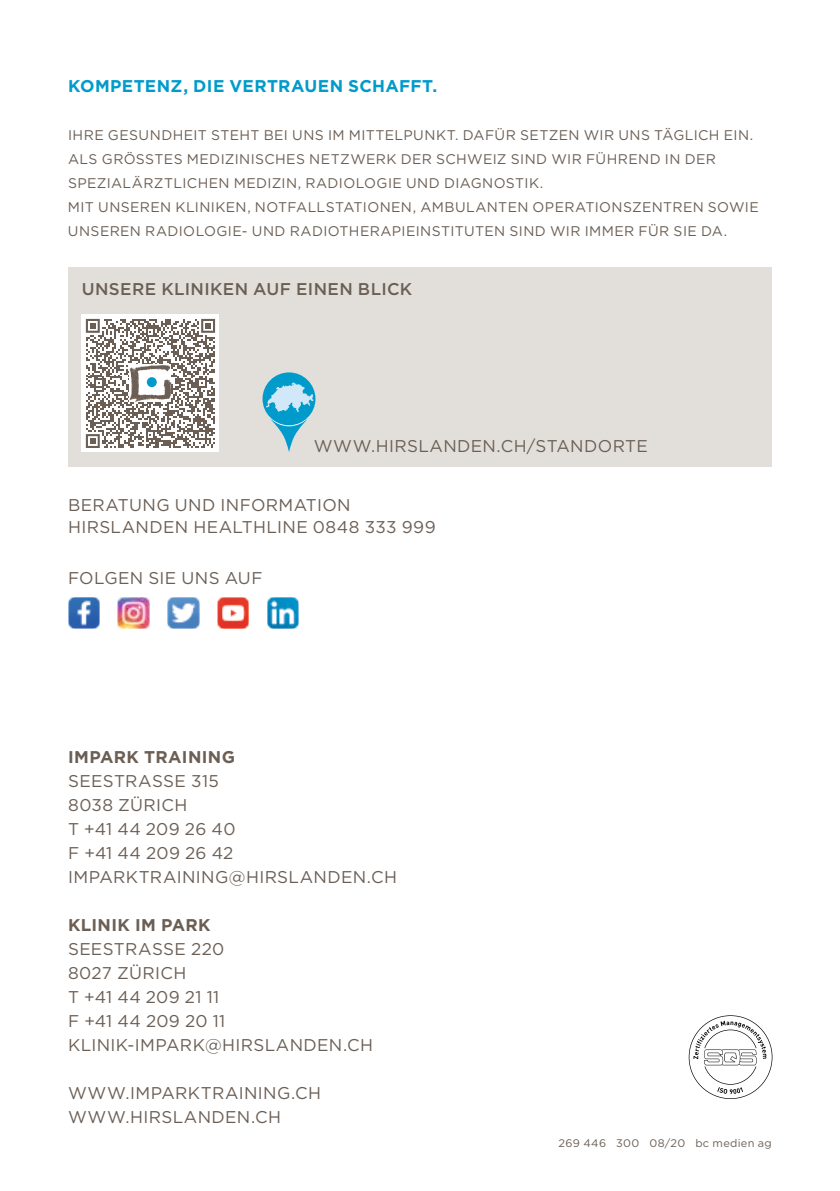
<style>
.page{position:relative;width:840px;height:1191px;background:#fff}
.page>*{position:absolute;margin:0;border:0;box-sizing:border-box;transform-origin:0 0}
.t1{font:17px/24px "Gotham";letter-spacing:.02em;color:#6b5f55}
.t2{font:700 17px "Gotham";color:#009bcb}
.t3{font:500 17px "Gotham";letter-spacing:.02em;color:#6b5f55}
.t4{font:700 17px "Gotham";color:#6b5f55}
.t5{font:14px/24px "Gotham";letter-spacing:.03em;color:#6b5f55}
.t6{font:11px "Gotham";letter-spacing:.03em;color:#6b5f55}
</style>
<div class="page">
<svg style="left:688px;top:1015px;width:84px;height:84px"></svg>
<img style="left:68px;top:597px;width:31px;height:31px">
<img style="left:118px;top:597px;width:31px;height:31px">
<img style="left:267px;top:597px;width:32px;height:31px">
<img style="left:217px;top:597px;width:32px;height:31px">
<img style="left:168px;top:597px;width:31px;height:31px">
<div style="left:68px;top:266px;width:703px;height:200px;background:#e2dfdb"></div>
<div style="left:82px;top:315px;width:137px;height:137px;background:#fff"></div>
<svg style="left:86px;top:319px;width:129px;height:129px"></svg>
<div style="left:147px;top:377px;width:10px;height:10px;background:#009bcb;border-radius:50%"></div>
<svg style="left:262px;top:372px;width:53px;height:53px"></svg>
<svg style="left:264px;top:374px;width:50px;height:78px"></svg>
<p class="t2" style="left:68px;top:75px;width:26px">KOMPETENZ</p>
<p class="t2" style="left:183px;top:75px;width:21px">, DIE</p>
<p class="t2" style="left:229px;top:75px;width:14px">VERTRAUEN</p>
<p class="t2" style="left:348px;top:75px;width:14px">SCHAF</p>
<p class="t2" style="left:410px;top:75px;width:28px">FT .</p>
<p class="t5" style="left:68px;top:123px;width:686px">IH RE GESU NDH EIT STEHT BEI U NS IM M ITTELPU NKT. DAFÜ R SETZEN WIR U NS TÄGLICH EIN.<br>ALS GRÖSSTES MEDIZINISCH ES N ETZWERK DER SCHWEIZ SIND WIR FÜH</p>
<p class="t5" style="left:617px;top:147px;width:99px">REND IN DER</p>
<p class="t5" style="left:68px;top:171px;width:692px">SPEZIALÄRZTLICH EN M EDIZIN, RADIOLOGIE U ND DIAGNOSTIK.<br>M IT U NSEREN KLINIKEN, NOTFALLSTATIONEN, AMBU LANTEN OPERATIONSZENTREN SOWIE<br>U NSEREN RADIOLOGIE- U ND RADIOTH ERAPIEINSTITUTEN SIND WIR IMMER FÜ R SIE DA.</p>
<p class="t3" style="left:82px;top:277px;width:14px">UNSERE</p>
<p class="t3" style="left:161px;top:277px;width:105px">KLINIKEN AUF</p>
<p class="t3" style="left:296px;top:277px;width:31px">EINEN</p>
<p class="t3" style="left:358px;top:277px;width:56px">BLICK</p>
<p class="t1" style="left:313px;top:434px;width:20px">WWW</p>
<p class="t1" style="left:371px;top:434px;width:178px">.H IRSLANDEN.CH/STANDORTE</p>
<p class="t1" style="left:68px;top:493px;width:369px;line-height:22px">BERATUNG UND I NFORMATION<br>HIRSLANDEN HEALTH LINE 0848 333 999</p>
<p class="t1" style="left:68px;top:565px;width:182px">FOLGEN SIE U NS AUF</p>
<p class="t4" style="left:68px;top:746px;width:13px">IMPARK</p>
<p class="t4" style="left:144px;top:746px;width:13px">TRAINING</p>
<p class="t1" style="left:68px;top:769px;width:327px">SEESTRASSE 315<br>8038 ZÜ RICH<br>T +41 44 209 26 40<br>F +41 44 209 26 42<br>IMPARKTRAINING@H IRSLANDEN.CH</p>
<p class="t4" style="left:68px;top:914px;width:24px">KLINIK</p>
<p class="t4" style="left:135px;top:914px;width:51px">IM PARK</p>
<p class="t1" style="left:68px;top:936px;width:303px">SEESTRASSE 220<br>8027 ZÜ RICH<br>T +41 44 209 21 11<br>F +41 44 209 20 11<br>KLINIK-IMPARK@H IRSLANDEN.CH</p>
<p class="t1" style="left:68px;top:1080px;width:20px">WWW</p>
<p class="t1" style="left:125px;top:1080px;width:194px">.IMPARKTRAINING.CH</p>
<p class="t1" style="left:68px;top:1104px;width:20px">WWW</p>
<p class="t1" style="left:125px;top:1104px;width:154px">.H IRSLANDEN.CH</p>
<p class="t6" style="left:558px;top:1136px;width:215px">269 446 300 08/20 BC MEDIEN AG</p>
</div>
